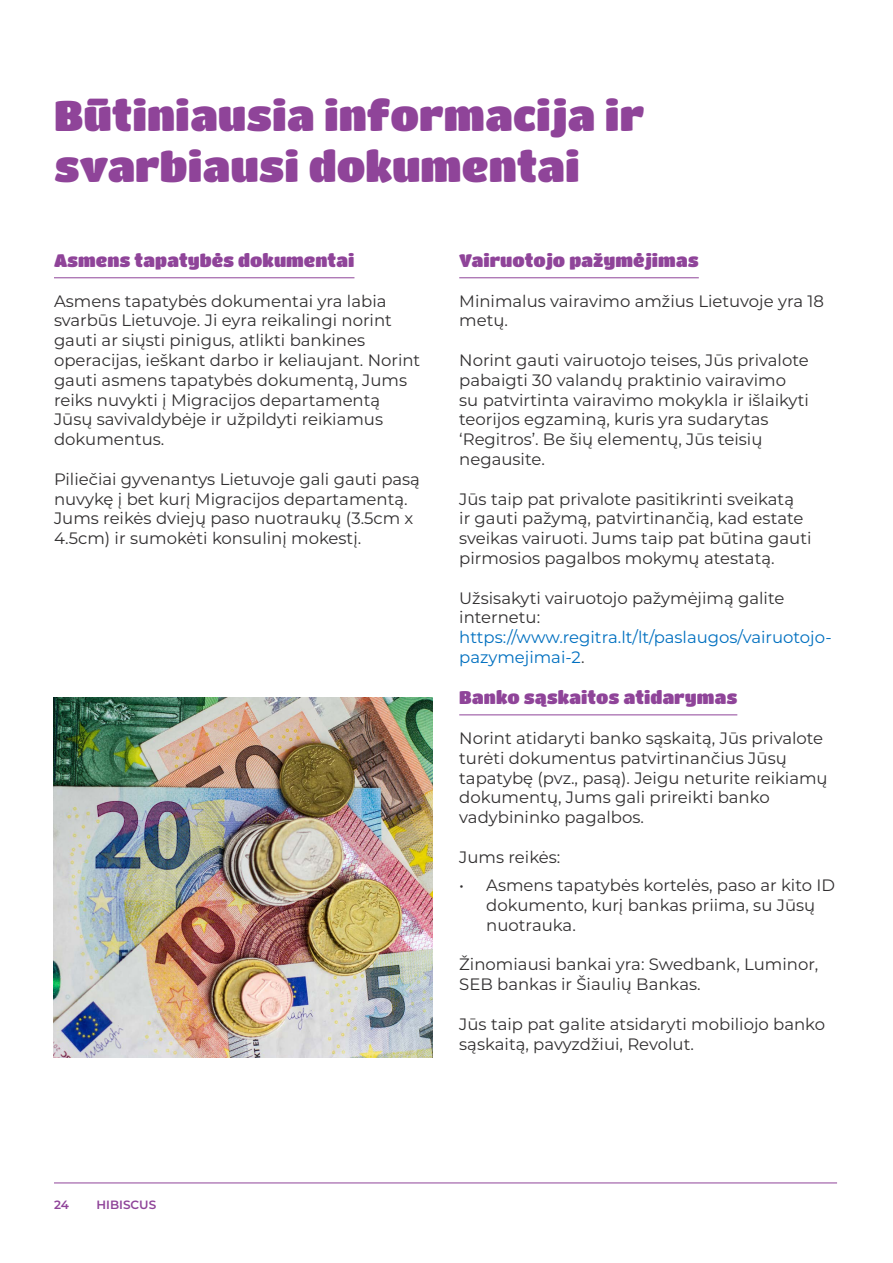
<style>
.page{position:relative;width:893px;height:1263px;background:#fff}
.page>*{position:absolute;margin:0;border:0;box-sizing:border-box;transform-origin:0 0}
.t1{font:42px/50.4px "Titan One";color:#8f4499}
.t2{font:18px "Titan One";color:#8f4499}
.t3{font:16.5px/19.8px "Montserrat";color:#312f30}
.t4{font:16.5px/19.8px "Montserrat";color:#0070c0}
.t5{font:600 12px "Montserrat";color:#8f4499}
.s1{color:#312f30}
</style>
<div class="page">
<hr style="left:54px;top:1182px;width:783px;height:1px;background:#8f4499">
<hr style="left:54px;top:277px;width:300px;height:1px;background:#8f4499">
<hr style="left:459px;top:277px;width:240px;height:1px;background:#8f4499">
<hr style="left:459px;top:714px;width:278px;height:1px;background:#8f4499">
<img style="left:53px;top:697px;width:380px;height:361px">
<h1 class="t1" style="left:54px;top:89px;width:592px">Būtiniausia informacija ir svarbiausi dokumentai</h1>
<p class="t2" style="left:54px;top:250px;width:302px">Asmens tapatybės dokumentai</p>
<p class="t3" style="left:54px;top:290px;width:368px">Asmens tapatybės dokumentai yra labia svarbūs Lietuvoje. Ji eyra reikalingi norint gauti ar siųsti pinigus, atlikti bankines operacijas, ieškant darbo ir keliaujant. Norint gauti asmens tapatybės dokumentą, Jums reiks nuvykti į Migracijos departamentą Jūsų savivaldybėje ir užpildyti reikiamus dokumentus.</p>
<p class="t3" style="left:54px;top:468px;width:367px">Piliečiai gyvenantys Lietuvoje gali gauti pasą nuvykę į bet kurį Migracijos departamentą.<br>Jums reikės dviejų paso nuotraukų (3.5cm x 4.5cm) ir sumokėti konsulinį mokestį.</p>
<p class="t2" style="left:459px;top:250px;width:241px">Vairuotojo pažymėjimas</p>
<p class="t3" style="left:459px;top:290px;width:366px">Minimalus vairavimo amžius Lietuvoje yra 18 metų.</p>
<p class="t3" style="left:459px;top:350px;width:351px">Norint gauti vairuotojo teises, Jūs privalote pabaigti 30 valandų praktinio vairavimo su patvirtinta vairavimo mokykla ir išlaikyti teorijos egzaminą, kuris yra sudarytas ‘Regitros’. Be šių elementų, Jūs teisių negausite.</p>
<p class="t3" style="left:459px;top:488px;width:354px">Jūs taip pat privalote pasitikrinti sveikatą<br>ir gauti pažymą, patvirtinančią, kad estate sveikas vairuoti. Jums taip pat būtina gauti pirmosios pagalbos mokymų atestatą.</p>
<p class="t3" style="left:459px;top:587px;width:327px">Užsisakyti vairuotojo pažymėjimą galite internetu:</p>
<p class="t4" style="left:459px;top:627px;width:374px">https://www.regitra.lt/lt/paslaugos/vairuotojo&shy;pazymejimai-2<span class="s1">.</span></p>
<p class="t2" style="left:459px;top:687px;width:280px">Banko sąskaitos atidarymas</p>
<p class="t3" style="left:459px;top:728px;width:370px">Norint atidaryti banko sąskaitą, Jūs privalote turėti dokumentus patvirtinančius Jūsų tapatybę (pvz., pasą). Jeigu neturite reikiamų dokumentų, Jums gali prireikti banko vadybininko pagalbos.</p>
<p class="t3" style="left:459px;top:846px;width:103px">Jums reikės:</p>
<p class="t3" style="left:486px;top:875px;width:350px;text-indent:-27px">• Asmens tapatybės kortelės, paso ar kito ID dokumento, kurį bankas priima, su Jūsų nuotrauka.</p>
<p class="t3" style="left:459px;top:954px;width:361px">Žinomiausi bankai yra: Swedbank, Luminor,<br>SEB bankas ir Šiaulių Bankas.</p>
<p class="t3" style="left:459px;top:1013px;width:367px">Jūs taip pat galite atsidaryti mobiliojo banko sąskaitą, pavyzdžiui, Revolut.</p>
<p class="t5" style="left:54px;top:1196px;width:16px">24</p>
<p class="t5" style="left:97px;top:1196px;width:61px">HIBISCUS</p>
</div>
